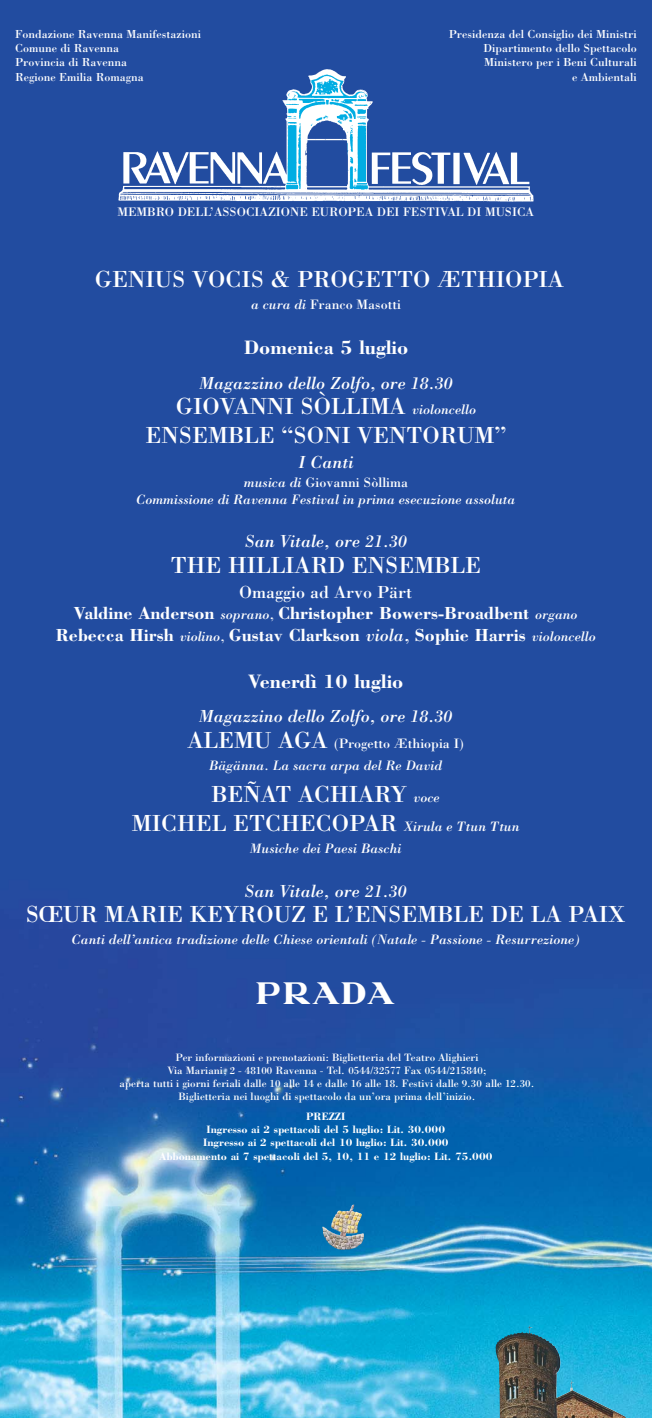
<style>
.page{position:relative;width:652px;height:1418px;background:#fff}
.page>*{position:absolute;margin:0;border:0;box-sizing:border-box;transform-origin:0 0}
.t1{font:34px "Prada Logo";color:#fff}
.t2{font:24px/28.8px "Bodoni";color:#fff;text-align:center}
.t3{font:700 20px "Bodoni";color:#fff}
.t4{font:700 18px/21.6px "Bodoni";color:#fff;text-align:center}
.t5{font:italic 18px "Bodoni";color:#fff}
.t6{font:italic 14px/16.8px "Bodoni";color:#fff;text-align:center}
.t7{font:14px "Bodoni";color:#fff}
.t8{font:12.8px "Bodoni";color:#fff}
.t9{font:12px/14.4px "Bodoni";color:#fff}
.t10{font:11px/13.2px "Bodoni";color:#fff;text-align:center}
.t11{font:700 11px/13.2px "Bodoni";color:#fff;text-align:center}
.s1{font-style:italic}
.s2{font-style:italic;font-size:14px}
.s3{font-style:normal}
.s4{font-weight:400}
.s5{font-weight:400;font-style:italic;font-size:14px}
.s6{font-weight:400;font-size:14px}
.s7{font-weight:400;font-style:italic}
.s8{font-style:normal;font-size:24px}
</style>
<div class="page">
<img style="left:0;top:0;width:652px;height:1417px">
<img style="left:118px;top:69px;width:417px;height:133px">
<img style="left:496px;top:1325px;width:130px;height:92px">
<img style="left:322px;top:1204px;width:42px;height:45px">
<p class="t9" style="left:15px;top:28px;width:187px">Fondazione Ravenna Manifestazioni<br>Comune di Ravenna<br>Provincia di Ravenna<br>Regione Emilia Romagna</p>
<p class="t9" style="left:449px;top:28px;width:189px;text-align:right">Presidenza del Consiglio dei Ministri<br>Dipartimento dello Spettacolo<br>Ministero per i Beni Culturali<br>e Ambientali</p>
<p class="t8" style="left:117px;top:207px;width:418px">MEMBRO DELL’ASSOCIAZIONE EUROPEA DEI FESTIVAL DI MUSICA</p>
<h2 class="t2" style="left:95px;top:267px;width:471px">GENIUS VOCIS &amp; PROGETTO ÆTHIOPIA</h2>
<p class="t7" style="left:251px;top:299px;width:151px"><span class="s1">a cura di</span> Franco Masotti</p>
<h3 class="t3" style="left:244px;top:340px;width:166px">Domenica 5 luglio</h3>
<h3 class="t5" style="left:199px;top:376px;width:255px">Magazzino dello Zolfo, ore 18.30</h3>
<h2 class="t2" style="left:145px;top:394px;width:363px">GIOVANNI SÒLLIMA <span class="s2">violoncello<br></span>ENSEMBLE “SONI VENTORUM”</h2>
<h3 class="t5" style="left:299px;top:455px;width:56px">I Canti</h3>
<p class="t6" style="left:136px;top:475px;width:381px">musica di <span class="s3">Giovanni Sòllima<br></span>Commissione di Ravenna Festival in prima esecuzione assoluta</p>
<h3 class="t5" style="left:245px;top:535px;width:164px">San Vitale, ore 21.30</h3>
<h2 class="t2" style="left:171px;top:553px;width:312px">THE HILLIARD ENSEMBLE</h2>
<h3 class="t4" style="left:56px;top:582px;width:541px"><span class="s4">Omaggio ad Arvo Pärt<br></span>Valdine Anderson <span class="s5">soprano</span><span class="s6">,</span> Christopher Bowers-Broadbent <span class="s5">organo<br></span>Rebecca Hirsh <span class="s5">violino</span><span class="s6">,</span> Gustav Clarkson <span class="s7">viola</span><span class="s4">,</span> Sophie Harris <span class="s5">violoncello</span></h3>
<h3 class="t3" style="left:248px;top:674px;width:157px">Venerdì 10 luglio</h3>
<h3 class="t5" style="left:199px;top:710px;width:255px">Magazzino dello Zolfo, ore 18.30</h3>
<p class="t6" style="left:188px;top:734px;width:278px;line-height:22px"><span class="s8">ALEMU AGA</span> <span class="s3">(Progetto Æthiopia I)<br></span>Bägänna. La sacra arpa del Re David</p>
<h2 class="t2" style="left:132px;top:782px;width:389px">BEÑAT ACHIARY <span class="s2">voce<br></span>MICHEL ETCHECOPAR <span class="s2">Xirula e Ttun Ttun</span></h2>
<p class="t6" style="left:250px;top:841px;width:153px">Musiche dei Paesi Baschi</p>
<h3 class="t5" style="left:245px;top:884px;width:164px">San Vitale, ore 21.30</h3>
<h2 class="t2" style="left:26px;top:902px;width:601px">SŒUR MARIE KEYROUZ E L’ENSEMBLE DE LA PAIX</h2>
<p class="t6" style="left:72px;top:932px;width:510px">Canti dell’antica tradizione delle Chiese orientali (Natale - Passione - Resurrezione)</p>
<h1 class="t1" style="left:257px;top:972px;width:140px">A</h1>
<p class="t10" style="left:120px;top:1051px;width:416px">Per informazioni e prenotazioni: Biglietteria del Teatro Alighieri<br>Via Mariani, 2 - 48100 Ravenna - Tel. 0544/32577 Fax 0544/215840;<br>aperta tutti i giorni feriali dalle 10 alle 14 e dalle 16 alle 18. Festivi dalle 9.30 alle 12.30.<br>Biglietteria nei luoghi di spettacolo da un’ora prima dell’inizio.</p>
<p class="t11" style="left:159px;top:1110px;width:335px">PREZZI<br>Ingresso ai 2 spettacoli del 5 luglio: Lit. 30.000<br>Ingresso ai 2 spettacoli del 10 luglio: Lit. 30.000<br>Abbonamento ai 7 spettacoli del 5, 10, 11 e 12 luglio: Lit. 75.000</p>
</div>
